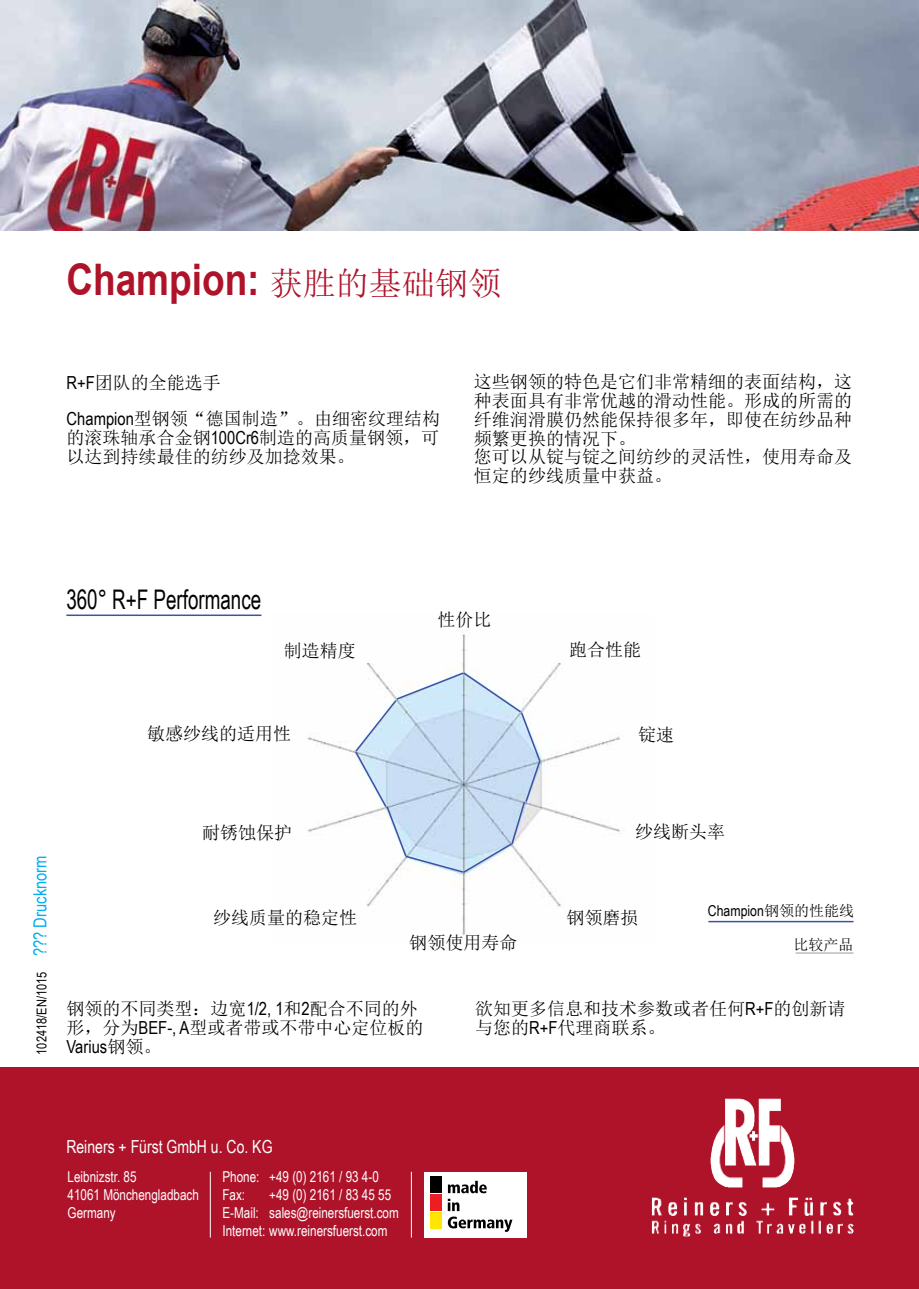
<style>
.page{position:relative;width:919px;height:1289px;background:#fff}
.page>*{position:absolute;margin:0;border:0;box-sizing:border-box;transform-origin:0 0}
.t1{font:700 43.5px "Arial";color:#ae132a;scale:.85 1}
.t2{font:27px "Arial Narrow";color:#000;scale:.85 1}
.t3{font:18px/18.8px "Sim Sun";color:#000}
.t4{font:18px "Arial Narrow";color:#fff;scale:.95 1}
.t5{font:18px "Arial Narrow";color:#000}
.t6{font:15px/18px "Arial Narrow";color:#fff;scale:.95 1}
.t7{font:15px "Arial Narrow";color:#000}
.t8{font:15px "Sim Sun";color:#000}
.t9{font:13.5px "Arial Narrow";color:#000}
.s1{font-family:"Sim Sun";font-weight:400;font-size:33px}
.s2{font-family:"Arial Narrow"}
.s3{font-size:18px;color:#00aeef}
.s4{font-family:"Sim Sun"}
</style>
<div class="page">
<div style="left:0;top:1067px;width:918px;height:221px;background:#ae132a"></div>
<img style="left:0;top:0;width:918px;height:231px">
<hr style="left:210px;top:1171px;width:1px;height:66px;background:#fff">
<img style="left:652px;top:1098px;width:160px;height:117px">
<hr style="left:411px;top:1171px;width:1px;height:66px;background:#fff">
<div style="left:424px;top:1172px;width:102px;height:65px;background:#fff"></div>
<div style="left:430px;top:1212px;width:11px;height:17px;background:#ffe600"></div>
<svg style="left:448px;top:1216px;width:64px;height:15px"></svg>
<svg style="left:447px;top:1180px;width:39px;height:30px"></svg>
<div style="left:430px;top:1194px;width:11px;height:16px;background:#ed1d24"></div>
<div style="left:430px;top:1176px;width:11px;height:17px;background:#000"></div>
<hr style="left:708px;top:920px;width:145px;height:2px;background:#3a53a4">
<hr style="left:795px;top:952px;width:58px;height:1px;background:#bcbec0">
<hr style="left:66px;top:614px;width:195px;height:2px;background:#3a53a4">
<img style="left:307px;top:631px;width:314px;height:308px">
<svg style="left:354px;top:671px;width:187px;height:203px"></svg>
<h1 class="t1" style="left:66px;top:251px;width:512px">Champion: <span class="s1">获胜的基础钢领</span></h1>
<p class="t3" style="left:67px;top:364px;width:375px;line-height:36.8px"><span class="s2">R+F</span>团队的全能选手<br><span class="s2">Champion</span>型钢领“德国制造”。由细密纹理结构</p>
<p class="t3" style="left:67px;top:428px;width:374px">的滚珠轴承合金钢<span class="s2">100Cr6</span>制造的高质量钢领，可以达到持续最佳的纺纱及加捻效果。</p>
<p class="t3" style="left:474px;top:372px;width:379px">这些钢领的特色是它们非常精细的表面结构，这种表面具有非常优越的滑动性能。形成的所需的纤维润滑膜仍然能保持很多年，即使在纺纱品种频繁更换的情况下。<br>您可以从锭与锭之间纺纱的灵活性，使用寿命及恒定的纱线质量中获益。</p>
<h2 class="t2" style="left:66px;top:580px;width:231px">360° R+F Performance</h2>
<p class="t3" style="left:284px;top:641px;width:73px">制造精度</p>
<p class="t3" style="left:147px;top:724px;width:145px">敏感纱线的适用性</p>
<p class="t3" style="left:437px;top:610px;width:55px">性价比</p>
<p class="t3" style="left:569px;top:640px;width:73px">跑合性能</p>
<p class="t3" style="left:638px;top:724px;width:37px">锭速</p>
<p class="t9" style="left:32px;top:1054px;width:201px;rotate:-90deg">102418/EN/1015 <span class="s3">??? Drucknorm</span></p>
<p class="t3" style="left:202px;top:823px;width:91px">耐锈蚀保护</p>
<p class="t3" style="left:213px;top:908px;width:145px">纱线质量的稳定性</p>
<p class="t3" style="left:409px;top:933px;width:109px">钢领使用寿命</p>
<p class="t3" style="left:635px;top:821px;width:91px">纱线断头率</p>
<p class="t3" style="left:566px;top:908px;width:73px">钢领磨损</p>
<p class="t7" style="left:707px;top:900px;width:148px">Champion<span class="s4">钢领的性能线</span></p>
<p class="t8" style="left:793px;top:937px;width:61px">比较产品</p>
<p class="t3" style="left:67px;top:999px;width:358px">钢领的不同类型：边宽<span class="s2">1/2, 1</span>和<span class="s2">2</span>配合不同的外形，分为<span class="s2">BEF-, A</span>型或者带或不带中心定位板的</p>
<p class="t5" style="left:67px;top:1033px;width:96px">Varius<span class="s4">钢领。</span></p>
<p class="t3" style="left:475px;top:999px;width:372px">欲知更多信息和技术参数或者任何<span class="s2">R+F</span>的创新请与您的<span class="s2">R+F</span>代理商联系。</p>
<p class="t4" style="left:66px;top:1133px;width:218px">Reiners + Fürst GmbH u. Co. KG</p>
<p class="t6" style="left:68px;top:1166px;width:140px">Leibnizstr. 85<br>41061 Mönchengladbach<br>Germany</p>
<p class="t6" style="left:222px;top:1167px;width:166px">Phone: +49 (0) 2161 / 93 4-0<br>Fax:</p>
<p class="t6" style="left:222px;top:1185px;width:187px;text-indent:47px">+49 (0) 2161 / 83 45 55<br>E-Mail: sales@reinersfuerst.com<br>Internet: www.reinersfuerst.com</p>
</div>
